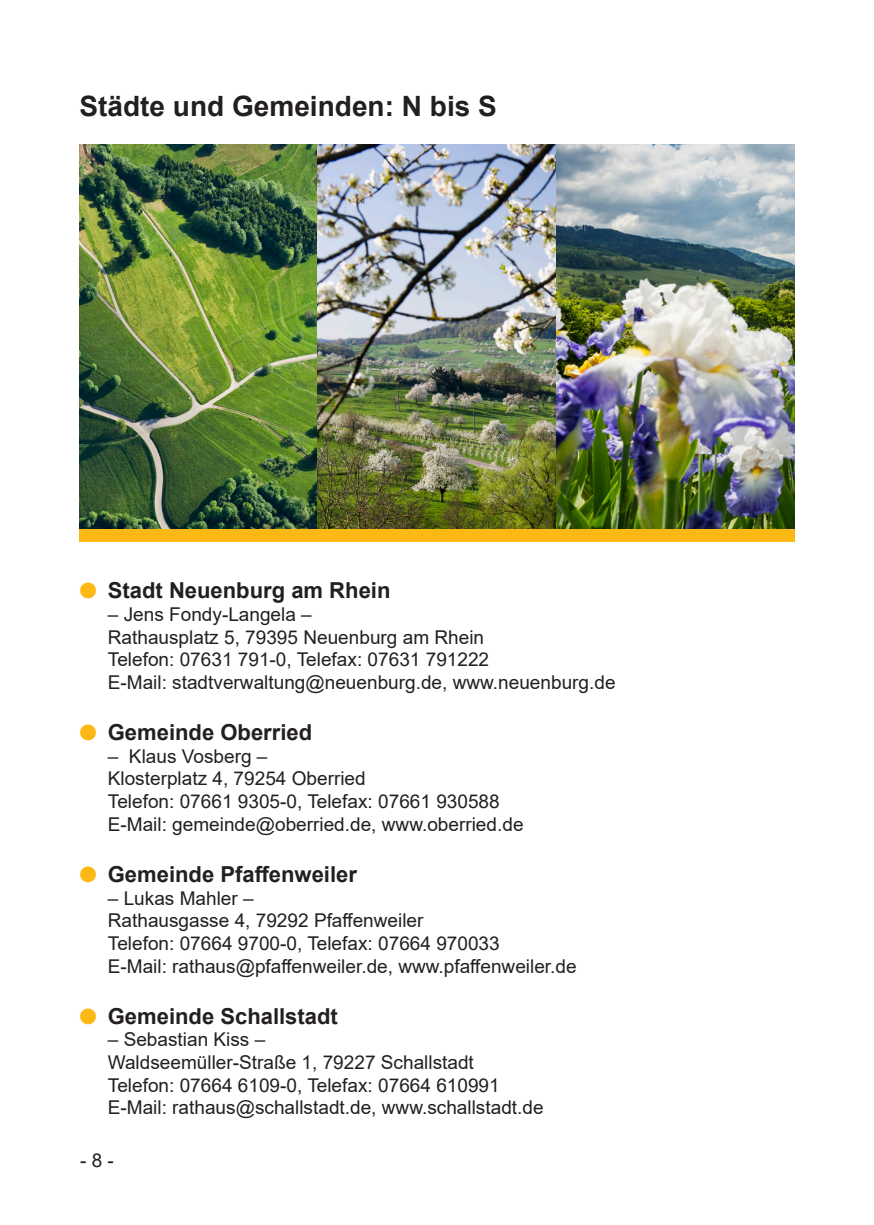
<style>
.page{position:relative;width:874px;height:1225px;background:#fff}
.page>*{position:absolute;margin:0;border:0;box-sizing:border-box;transform-origin:0 0}
.t1{font:700 28px "Arial";color:#231f20}
.t2{font:700 22px "Arial";color:#231f20}
.t3{font:19px/22.6px "Arial";color:#231f20}
.s1{color:#fcb814}
</style>
<div class="page">
<img style="left:79px;top:145px;width:715px;height:384px">
<div style="left:79px;top:529px;width:715px;height:12px;background:#fcb814"></div>
<h1 class="t1" style="left:79px;top:87px;width:418px">Städte und Gemeinden: N bis S</h1>
<p class="t2" style="left:79px;top:575px;width:312px"><span class="s1">●</span> Stadt Neuenburg am Rhein</p>
<p class="t3" style="left:108px;top:603px;width:509px">– Jens Fondy-Langela –<br>Rathausplatz 5, 79395 Neuenburg am Rhein<br>Telefon: 07631 791-0, Telefax: 07631 791222<br>E-Mail: stadtverwaltung@neuenburg.de, www.neuenburg.de</p>
<p class="t2" style="left:79px;top:717px;width:234px"><span class="s1">●</span> Gemeinde Oberried</p>
<p class="t3" style="left:108px;top:744px;width:417px">– Klaus Vosberg –<br>Klosterplatz 4, 79254 Oberried<br>Telefon: 07661 9305-0, Telefax: 07661 930588<br>E-Mail: gemeinde@oberried.de, www.oberried.de</p>
<p class="t2" style="left:79px;top:858px;width:279px"><span class="s1">●</span> Gemeinde Pfaffenweiler</p>
<p class="t3" style="left:108px;top:886px;width:470px">– Lukas Mahler –<br>Rathausgasse 4, 79292 Pfaffenweiler<br>Telefon: 07664 9700-0, Telefax: 07664 970033<br>E-Mail: rathaus@pfaffenweiler.de, www.pfaffenweiler.de</p>
<p class="t2" style="left:79px;top:1000px;width:260px"><span class="s1">●</span> Gemeinde Schallstadt</p>
<p class="t3" style="left:108px;top:1028px;width:437px">– Sebastian Kiss –<br>Waldseemüller-Straße 1, 79227 Schallstadt Telefon: 07664 6109-0, Telefax: 07664 610991<br>E-Mail: rathaus@schallstadt.de, www.schallstadt.de</p>
<p class="t3" style="left:80px;top:1148px;width:35px">- 8 -</p>
</div>
